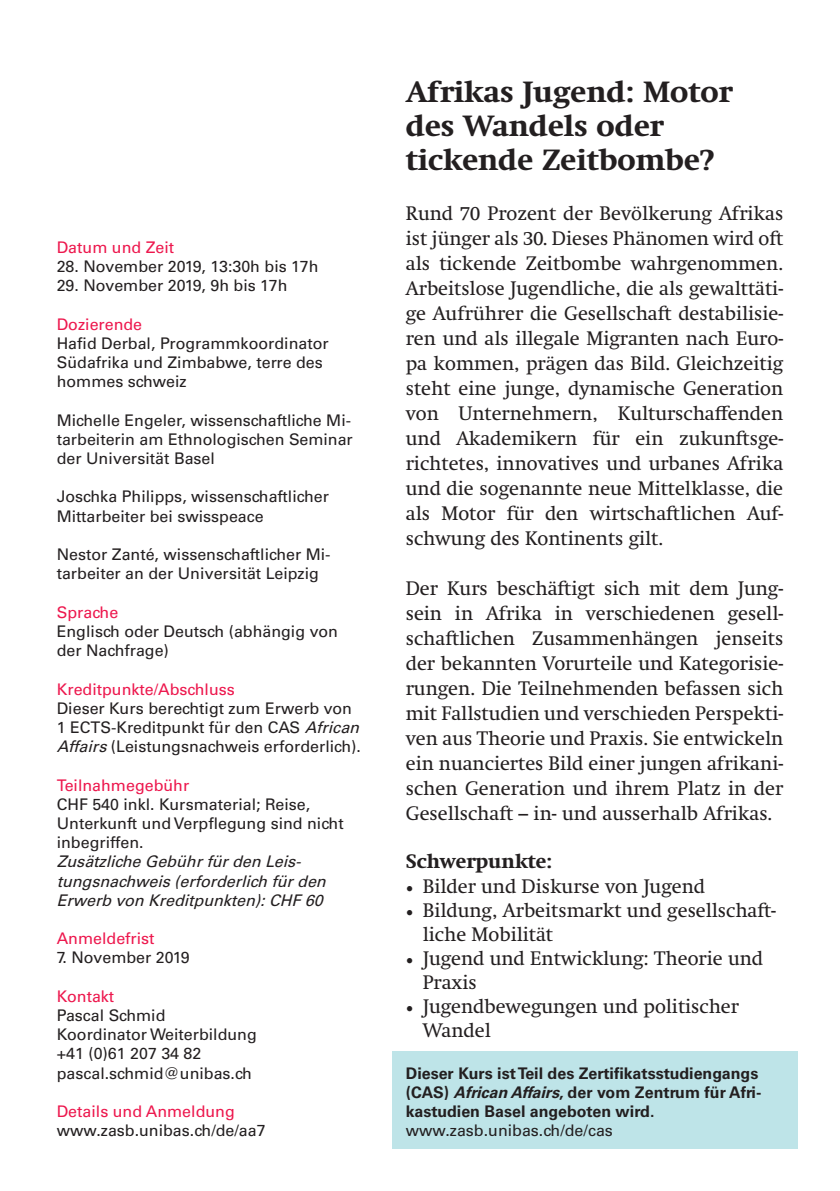
<style>
.page{position:relative;width:840px;height:1191px;background:#fff}
.page>*{position:absolute;margin:0;border:0;box-sizing:border-box;transform-origin:0 0}
.t1{font:700 30px/34px "Swift Neue LT Pro";color:#231f20}
.t2{font:20px/25px "Swift Neue LT Pro";color:#231f20}
.t3{font:700 20px "Swift Neue LT Pro";color:#231f20}
.t4{font:16px/19.2px "Univers LT Std";color:#231f20}
.t5{font:700 16px/19.2px "Univers LT Std";color:#231f20}
.t6{font:16px "Univers LT Std";color:#ed174d}
.t7{font:italic 16px/19.2px "Univers LT Std";color:#231f20}
.s1{font-style:italic}
.s2{font-family:"Minion Pro"}
</style>
<div class="page">
<div style="left:391px;top:1051px;width:406px;height:97px;background:#bee4e8"></div>
<p class="t6" style="left:57px;top:238px;width:119px">Datum und Zeit</p>
<p class="t4" style="left:57px;top:257px;width:263px">28. November 2019, 13:30h bis 17h</p>
<p class="t4" style="left:57px;top:276px;width:232px">29. November 2019, 9h bis 17h</p>
<p class="t6" style="left:57px;top:314px;width:87px">Dozierende</p>
<p class="t4" style="left:57px;top:333px;width:273px">Hafid Derbal, Programmkoordinator<br>Südafrika und Zimbabwe, terre des hommes schweiz</p>
<p class="t4" style="left:57px;top:410px;width:297px;text-align:justify">Michelle Engeler, wissenschaftliche Mi&shy;tarbeiterin am Ethnologischen Seminar der Universität Basel</p>
<p class="t4" style="left:57px;top:487px;width:273px">Joschka Philipps, wissenschaftlicher<br>Mittarbeiter bei swisspeace</p>
<p class="t4" style="left:57px;top:545px;width:275px">Nestor Zanté, wissenschaftlicher Mi&shy;tarbeiter an der Universität Leipzig</p>
<p class="t6" style="left:57px;top:602px;width:63px">Sprache</p>
<p class="t4" style="left:57px;top:621px;width:282px">Englisch oder Deutsch (abhängig von der Nachfrage)</p>
<p class="t6" style="left:57px;top:679px;width:179px">Kreditpunkte/Abschluss</p>
<p class="t4" style="left:57px;top:698px;width:308px">Dieser Kurs berechtigt zum Erwerb von<br>1 ECTS-Kreditpunkt für den CAS <span class="s1">African<br>Affairs</span>(Leistungsnachweis erforderlich).</p>
<p class="t6" style="left:57px;top:775px;width:134px">Teilnahmegebühr</p>
<p class="t4" style="left:57px;top:794px;width:288px">CHF 540 inkl. Kursmaterial; Reise,<br>Unterkunft und Verpflegung sind nicht inbegriffen.</p>
<p class="t7" style="left:57px;top:852px;width:275px">Zusätzliche Gebührfürden Leis&shy;tungsnachweis(erforderlich fürden<br>Erwerb von Kreditpunkten):CHF 60</p>
<p class="t6" style="left:57px;top:929px;width:99px">Anmeldefrist</p>
<p class="t4" style="left:57px;top:948px;width:134px">7. November 2019</p>
<p class="t6" style="left:57px;top:986px;width:59px">Kontakt</p>
<p class="t4" style="left:57px;top:1005px;width:201px">Pascal Schmid<br>Koordinator Weiterbildung +41 (0)61 207 34 82 pascal.schmid@unibas.ch</p>
<p class="t6" style="left:57px;top:1102px;width:179px">Details und Anmeldung</p>
<p class="t4" style="left:57px;top:1121px;width:210px">www.zasb.unibas.ch/de/aa7</p>
<h1 class="t1" style="left:405px;top:75px;width:328px">Afrikas Jugend: Motor des Wandels oder tickende Zeitbombe?</h1>
<p class="t2" style="left:405px;top:201px;width:379px;text-align:justify">Rund 70 Prozent der Bevölkerung Afrikas ist jünger als 30. Dieses Phänomen wird oft als tickende Zeitbombe wahrgenommen.<br>Arbeitslose Jugendliche, die als gewalttäti&shy;ge Aufrührer die Gesellschaft destabilisie&shy;ren und als illegale Migranten nach Euro&shy;pa kommen, prägen das Bild. Gleichzeitig steht eine junge, dynamische Generation von Unternehmern, Kulturschaffenden und Akademikern für ein zukunftsge&shy;richtetes, innovatives und urbanes Afrika und die sogenannte neue Mittelklasse, die als Motor für den wirtschaftlichen Auf&shy;schwung des Kontinents gilt.</p>
<p class="t2" style="left:405px;top:576px;width:379px;text-align:justify">Der Kurs beschäftigt sich mit dem Jung&shy;sein in Afrika in verschiedenen gesell&shy;schaftlichen Zusammenhängen jenseits der bekannten Vorurteile und Kategorisie&shy;rungen. Die Teilnehmenden befassen sich mit Fallstudien und verschieden Perspekti&shy;ven aus Theorie und Praxis. Sie entwickeln ein nuanciertes Bild einer jungen afrikani&shy;schen Generation und ihrem Platz in der Gesellschaft – in- und ausserhalb Afrikas.</p>
<p class="t3" style="left:405px;top:850px;width:148px">Schwerpunkte:</p>
<p class="t2" style="left:405px;top:873px;width:300px"><span class="s2">•</span> Bilder und Diskurse von Jugend</p>
<p class="t2" style="left:422px;top:897px;width:354px;line-height:24px;text-indent:-17px"><span class="s2">•</span> Bildung, Arbeitsmarkt und gesellschaft&shy;liche Mobilität</p>
<p class="t2" style="left:422px;top:945px;width:341px;line-height:24px;text-indent:-17px"><span class="s2">•</span> Jugend und Entwicklung: Theorie und<br>Praxis</p>
<p class="t2" style="left:422px;top:993px;width:317px;line-height:24px;text-indent:-17px"><span class="s2">•</span> Jugendbewegungen und politischer<br>Wandel</p>
<p class="t5" style="left:405px;top:1063px;width:357px">Dieser Kurs ist Teil des Zertifikatsstudiengangs (CAS) <span class="s1">African Affairs</span>, der vom Zentrum für Afri&shy;kastudien Basel angeboten wird.</p>
<p class="t4" style="left:405px;top:1121px;width:208px">www.zasb.unibas.ch/de/cas</p>
</div>
